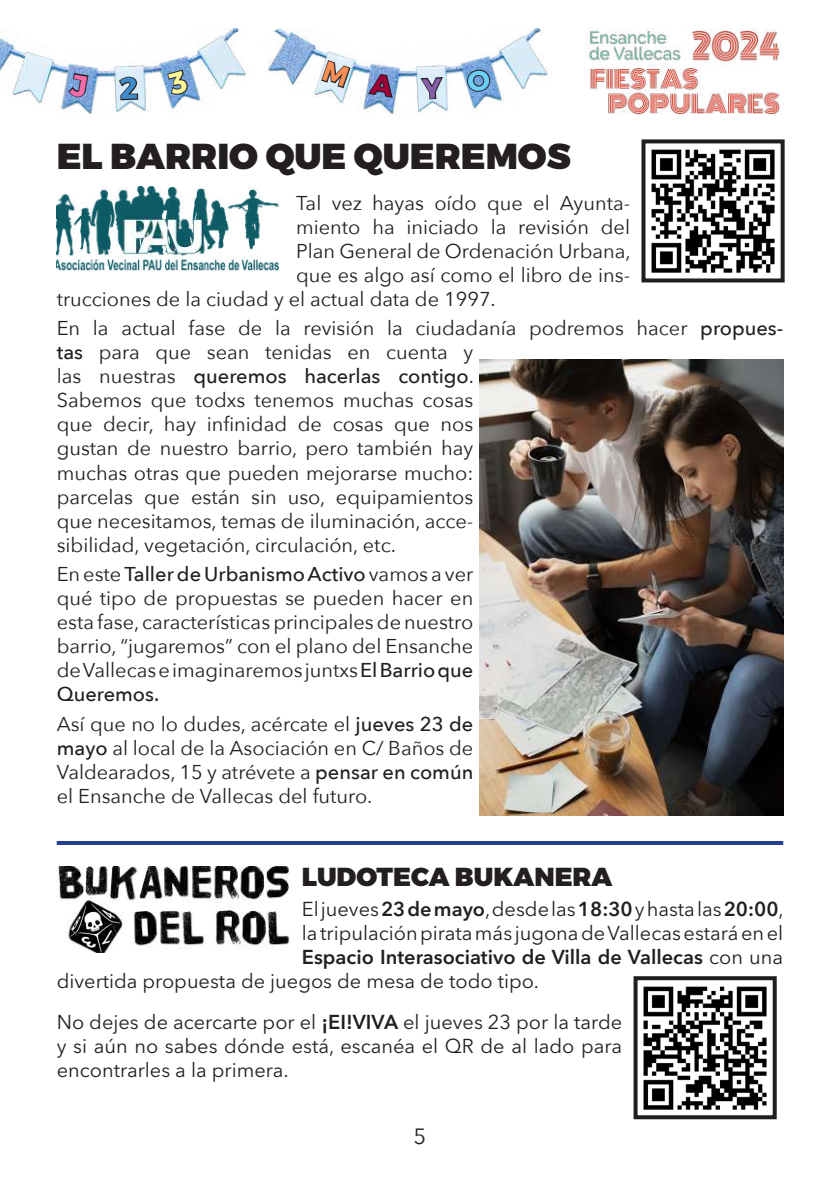
<style>
.page{position:relative;width:840px;height:1191px;background:#fff}
.page>*{position:absolute;margin:0;border:0;box-sizing:border-box;transform-origin:0 0}
.t1{font:900 36px "Montserrat";color:#231f20}
.t2{font:900 26px "Montserrat";color:#231f20}
.t3{font:22px "Avenir Next";color:#231f20}
.t4{font:20px/24px "Avenir Next";color:#231f20;text-align:justify}
.t5{font:20px/24px "Avenir Next LT Pro";color:#231f20;text-align:justify}
.t6{font:600 20px "Avenir Next LT Pro";color:#231f20}
.s1{font-weight:500}
.s2{font-weight:600}
.s3{font-weight:400}
</style>
<div class="page">
<img style="left:585px;top:29px;width:197px;height:86px">
<img style="left:0;top:28px;width:552px;height:87px">
<img style="left:57px;top:867px;width:233px;height:85px">
<hr style="left:57px;top:841px;width:725px;height:4px;background:#253f8e">
<img style="left:643px;top:986px;width:124px;height:124px">
<div style="left:633px;top:976px;width:143px;height:143px;border:4px solid #231f20"></div>
<img style="left:479px;top:359px;width:303px;height:456px">
<img style="left:651px;top:149px;width:124px;height:124px">
<div style="left:641px;top:139px;width:143px;height:143px;border:4px solid #231f20"></div>
<img style="left:57px;top:187px;width:222px;height:84px">
<svg style="left:67px;top:72px;width:22px;height:27px"></svg>
<svg style="left:117px;top:75px;width:22px;height:26px"></svg>
<svg style="left:166px;top:68px;width:23px;height:28px"></svg>
<svg style="left:320px;top:59px;width:31px;height:30px"></svg>
<svg style="left:366px;top:73px;width:28px;height:26px"></svg>
<svg style="left:418px;top:75px;width:26px;height:25px"></svg>
<svg style="left:465px;top:68px;width:26px;height:26px"></svg>
<h1 class="t1" style="left:57px;top:133px;width:515px">EL BARRIO QUE QUEREMOS</h1>
<p class="t4" style="left:296px;top:190px;width:335px">Tal vez hayas oído que el Ayunta-</p>
<p class="t4" style="left:296px;top:214px;width:335px">miento ha iniciado la revisión del</p>
<p class="t4" style="left:296px;top:238px;width:336px">Plan General de Ordenación Urbana,</p>
<p class="t4" style="left:296px;top:262px;width:335px">que es algo así como el libro de ins-</p>
<p class="t4" style="left:57px;top:286px;width:440px">trucciones de la ciudad y el actual data de 1997.</p>
<p class="t4" style="left:57px;top:316px;width:727px;text-align:left">En la actual fase de la revisión la ciudadanía podremos hacer <span class="s1">propues&shy;tas</span> para que sean tenidas en cuenta y<br>las nuestras <span class="s1">queremos hacerlas contigo</span>.<br>Sabemos que todxs tenemos muchas cosas<br>que decir, hay infinidad de cosas que nos<br>gustan de nuestro barrio, pero también hay<br>muchas otras que pueden mejorarse mucho:<br>parcelas que están sin uso, equipamientos<br>que necesitamos, temas de iluminación, acce-<br>sibilidad, vegetación, circulación, etc.</p>
<p class="t4" style="left:57px;top:561px;width:418px">En este <span class="s1">Taller de Urbanismo Activo</span> vamos a ver qué tipo de propuestas se pueden hacer en esta fase, características principales de nuestro barrio, “jugaremos” con el plano del Ensanche de Vallecas e imaginaremos juntxs <span class="s1">El Barrio que Queremos.</span></p>
<p class="t4" style="left:57px;top:711px;width:418px">Así que no lo dudes, acércate el <span class="s1">jueves 23 de mayo</span> al local de la Asociación en C/ Baños de Valdearados, 15 y atrévete a <span class="s1">pensar en común </span>el Ensanche de Vallecas del futuro.</p>
<h2 class="t2" style="left:302px;top:861px;width:312px">LUDOTECA BUKANERA</h2>
<p class="t5" style="left:302px;top:897px;width:483px">El jueves <span class="s2">23 de mayo</span>, desde las <span class="s2">18:30</span> y hasta las <span class="s2">20:00</span>,</p>
<p class="t5" style="left:302px;top:921px;width:482px">la tripulación pirata más jugona de Vallecas estará en el</p>
<p class="t6" style="left:302px;top:945px;width:482px">Espacio Interasociativo de Villa de Vallecas <span class="s3">con una</span></p>
<p class="t5" style="left:57px;top:969px;width:483px">divertida propuesta de juegos de mesa de todo tipo.</p>
<p class="t5" style="left:57px;top:1010px;width:566px">No dejes de acercarte por el <span class="s2">¡EI!VIVA</span> el jueves 23 por la tarde y si aún no sabes dónde está, escanéa el QR de al lado para encontrarles a la primera.</p>
<p class="t3" style="left:413px;top:1118px;width:14px">5</p>
</div>
